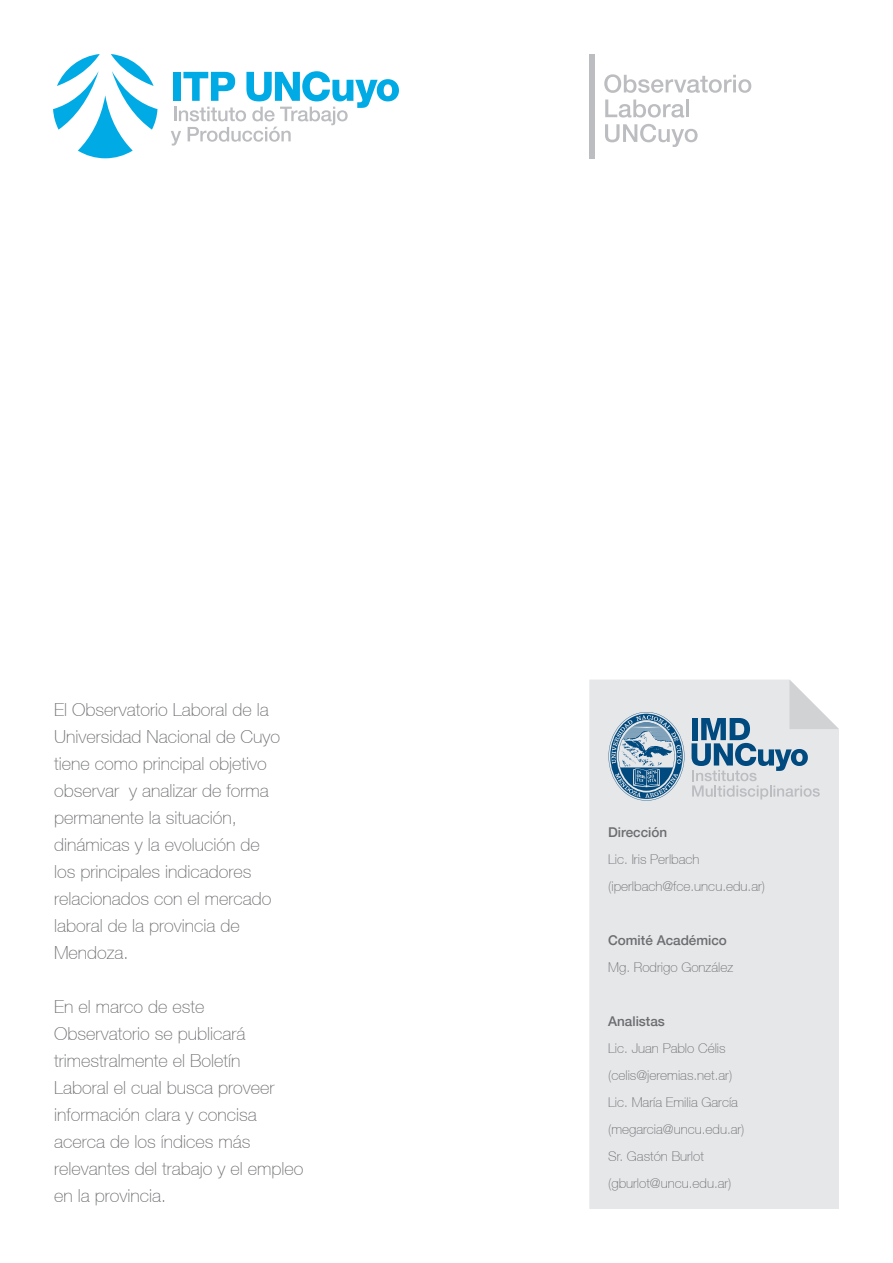
<style>
.page{position:relative;width:893px;height:1263px;background:#fff}
.page>*{position:absolute;margin:0;border:0;box-sizing:border-box;transform-origin:0 0}
.t1{font:100 18px/27px "Helvetica 35";color:#6c6d70}
.t2{font:100 13.5px "Helvetica 35";color:#6c6d70}
.t3{font:500 13.5px "Helvetica 65";color:#6c6d70}
</style>
<div class="page">
<div style="left:589px;top:679px;width:250px;height:530px;background:#e6e7e9"></div>
<svg style="left:171px;top:71px;width:228px;height:75px"></svg>
<svg style="left:53px;top:54px;width:104px;height:104px"></svg>
<svg style="left:604px;top:74px;width:147px;height:19px"></svg>
<svg style="left:605px;top:100px;width:79px;height:18px"></svg>
<hr style="left:686px;top:100px;width:3px;height:17px;background:#bcbdc0">
<svg style="left:605px;top:124px;width:93px;height:23px"></svg>
<div style="left:589px;top:54px;width:6px;height:104px;background:#bcbdc0"></div>
<svg style="left:692px;top:679px;width:147px;height:120px;background:#c6d0d9"></svg>
<svg style="left:608px;top:712px;width:76px;height:89px;background:#8daac0"></svg>
<p class="t1" style="left:54px;top:696px;width:228px">El Observatorio Laboral de la<br>Universidad Nacional de Cuyo tiene como principal objetivo observar y analizar de forma permanente la situación, dinámicas y la evolución de los principales indicadores relacionados con el mercado laboral de la provincia de<br>Mendoza.</p>
<p class="t1" style="left:54px;top:993px;width:251px">En el marco de este<br>Observatorio se publicará trimestralmente el Boletín<br>Laboral el cual busca proveer información clara y concisa acerca de los índices más relevantes del trabajo y el empleo en la provincia.</p>
<p class="t3" style="left:608px;top:824px;width:61px">Dirección</p>
<p class="t2" style="left:608px;top:852px;width:93px">Lic. Iris Perlbach</p>
<p class="t2" style="left:608px;top:879px;width:158px">(iperlbach@fce.uncu.edu.ar)</p>
<p class="t3" style="left:608px;top:932px;width:120px">Comité Académico</p>
<p class="t2" style="left:608px;top:960px;width:126px">Mg. Rodrigo González</p>
<p class="t3" style="left:608px;top:1013px;width:58px">Analistas</p>
<p class="t2" style="left:608px;top:1041px;width:119px">Lic. Juan Pablo Célis</p>
<p class="t2" style="left:608px;top:1068px;width:126px">(celis@jeremias.net.ar)</p>
<p class="t2" style="left:608px;top:1095px;width:131px">Lic. María Emilia García</p>
<p class="t2" style="left:608px;top:1122px;width:138px">(megarcia@uncu.edu.ar)</p>
<p class="t2" style="left:608px;top:1149px;width:97px">Sr. Gastón Burlot</p>
<p class="t2" style="left:608px;top:1176px;width:125px">(gburlot@uncu.edu.ar)</p>
</div>
